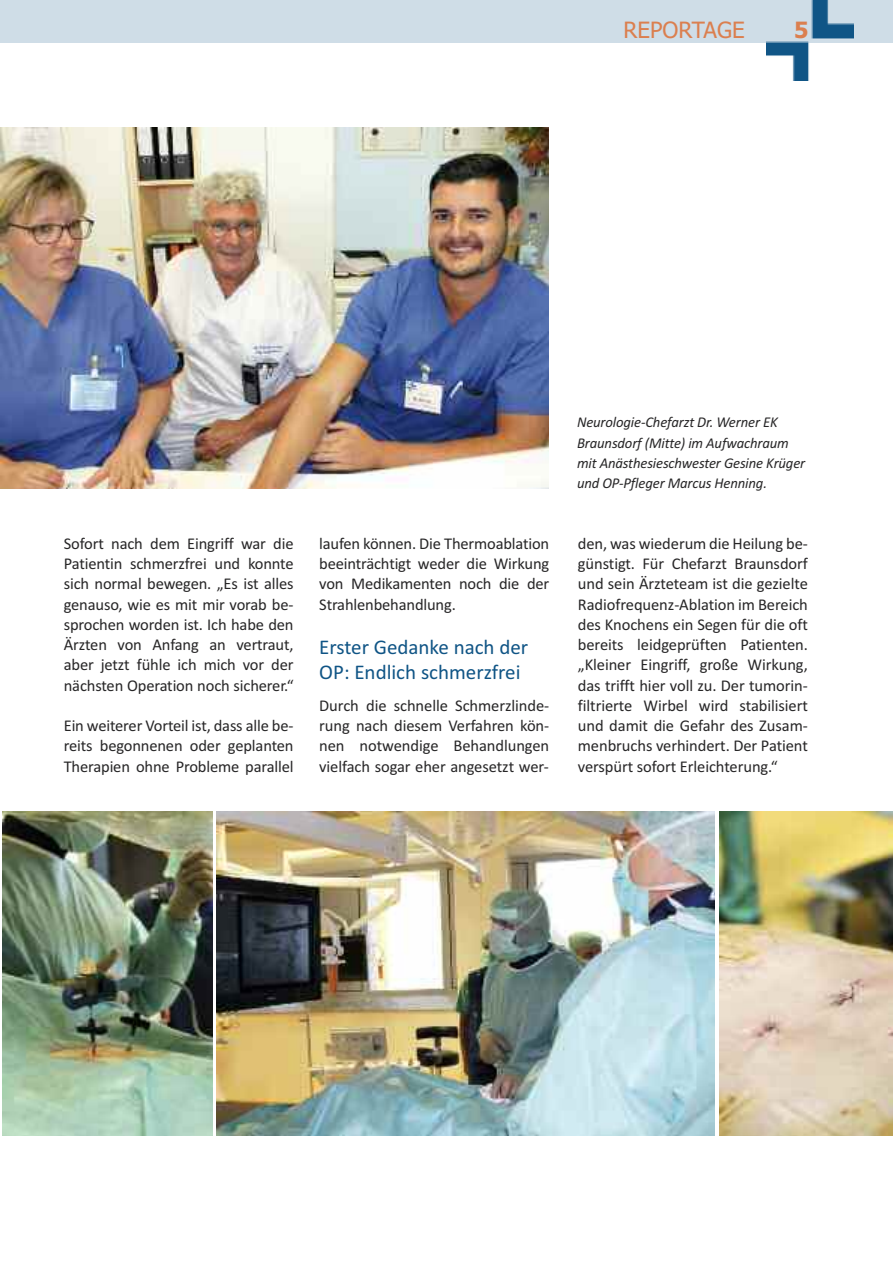
<style>
.page{position:relative;width:893px;height:1263px;background:#fff}
.page>*{position:absolute;margin:0;border:0;box-sizing:border-box;transform-origin:0 0}
.t1{font:22.5px "Tahoma";color:#db7f4f}
.t2{font:700 22.5px "Tahoma";color:#db7f4f}
.t3{font:21px/25.2px "Calibri";color:#0f5485}
.t4{font:16.5px/20.2px "Calibri";letter-spacing:-.01em;color:#272627;text-align:justify}
.t5{font:italic 15px/20.2px "Calibri";letter-spacing:-.01em;color:#272627}
</style>
<div class="page">
<img style="left:3px;top:811px;width:210px;height:324px">
<img style="left:720px;top:811px;width:173px;height:324px">
<div style="left:0;top:0;width:893px;height:43px;background:#cfdde7"></div>
<img style="left:766px;top:0;width:88px;height:80px">
<img style="left:0;top:128px;width:549px;height:360px">
<img style="left:217px;top:811px;width:498px;height:324px">
<h1 class="t1" style="left:623px;top:17px;width:123px">REPORTAGE</h1>
<h1 class="t2" style="left:794px;top:17px;width:16px">5</h1>
<p class="t4" style="left:64px;top:533px;width:231px">Sofort nach dem Eingriff war die Patientin schmerzfrei und konnte sich normal bewegen. „Es ist alles genauso, wie es mit mir vorab be&shy;sprochen worden ist. Ich habe den Ärzten von Anfang an vertraut, aber jetzt fühle ich mich vor der nächsten Operation noch sicherer.“</p>
<p class="t4" style="left:64px;top:715px;width:231px">Ein weiterer Vorteil ist, dass alle be&shy;reits begonnenen oder geplanten Therapien ohne Probleme parallel</p>
<p class="t4" style="left:319px;top:533px;width:232px">laufen können. Die Thermoablation beeinträchtigt weder die Wirkung von Medikamenten noch die der Strahlenbehandlung.</p>
<p class="t3" style="left:319px;top:634px;width:210px">Erster Gedanke nach der<br>OP: Endlich schmerzfrei</p>
<p class="t4" style="left:319px;top:695px;width:232px">Durch die schnelle Schmerzlinde&shy;rung nach diesem Verfahren kön&shy;nen notwendige Behandlungen vielfach sogar eher angesetzt wer-</p>
<p class="t5" style="left:577px;top:412px;width:230px">Neurologie-Chefarzt Dr. Werner EK Braunsdorf (Mitte) im Aufwachraum mit Anästhesieschwester Gesine Krüger und OP-Pfleger Marcus Henning.</p>
<p class="t4" style="left:578px;top:533px;width:232px">den, was wiederum die Heilung be&shy;günstigt. Für Chefarzt Braunsdorf und sein Ärzteteam ist die gezielte Radiofrequenz-Ablation im Bereich des Knochens ein Segen für die oft bereits leidgeprüften Patienten. „Kleiner Eingriff, große Wirkung, das trifft hier voll zu. Der tumorin&shy;filtrierte Wirbel wird stabilisiert und damit die Gefahr des Zusam&shy;menbruchs verhindert. Der Patient verspürt sofort Erleichterung.“</p>
</div>
